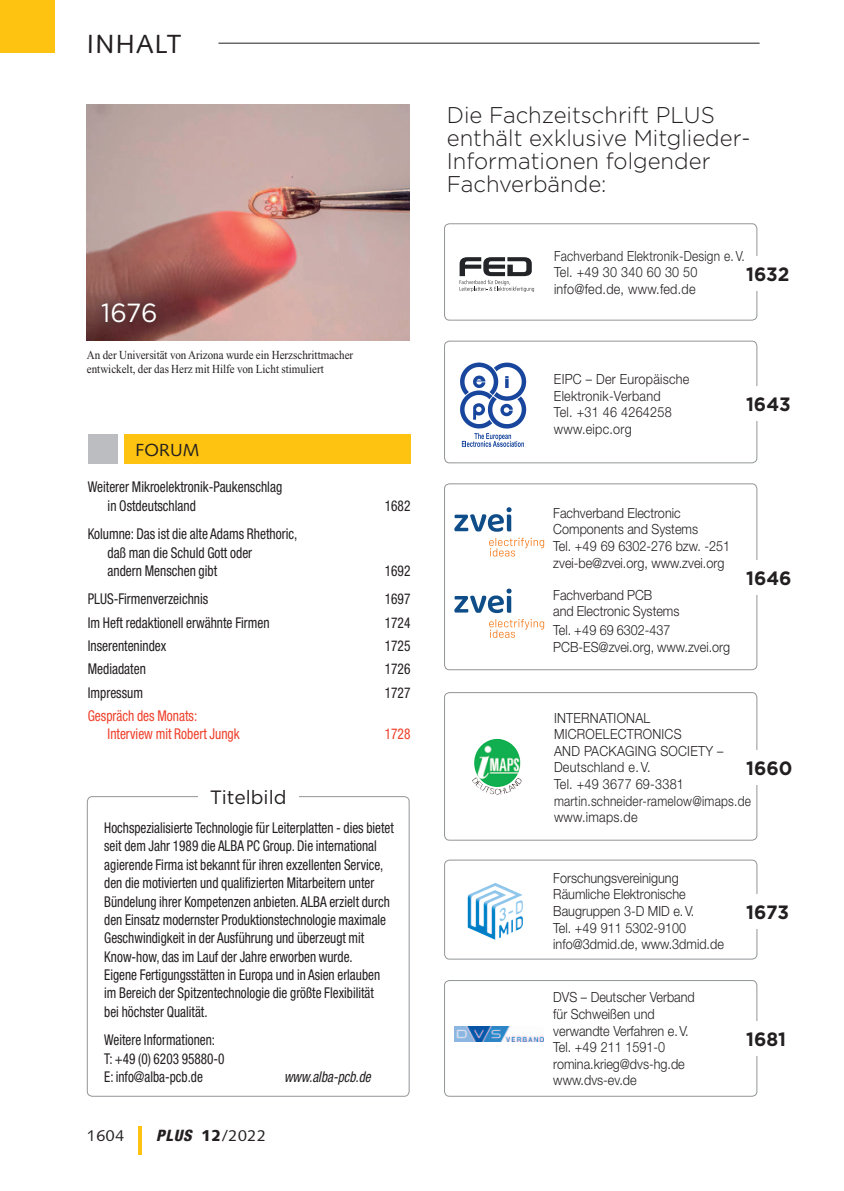
<style>
.page{position:relative;width:844px;height:1191px;background:#fff}
.page>*{position:absolute;margin:0;border:0;box-sizing:border-box;transform-origin:0 0}
.t1{font:26.25px "Syntax";letter-spacing:.05em;color:#231f20}
.t2{font:26.25px "Gotham";color:#fff}
.t3{font:300 22.75px/22.8px "Gotham";color:#231f20}
.t4{font:700 19.25px "Gotham";color:#231f20}
.t5{font:19.25px "Gotham";color:#231f20}
.t6{font:17.5px "Syntax";letter-spacing:.01em;color:#231f20}
.t7{font:15.75px "Syntax";letter-spacing:.05em;color:#231f20}
.t8{font:condensed 14.88px/18.4px "Helvetica Neue";color:#231f20;scale:.89 1}
.t9{font:condensed 14.88px/18.4px "Helvetica Neue";color:#231f20;scale:.9 1}
.t10{font:condensed 14.88px/18.4px "Helvetica Neue";color:#ee3f2a;scale:.9 1}
.t11{font:italic condensed 14.88px "Helvetica Neue";color:#231f20;scale:.89 1}
.t12{font:300 14px/16.6px "Helvetica Neue";color:#231f20;scale:.9 1}
.t13{font:300 14px/16.6px "Helvetica Neue";letter-spacing:.02em;color:#231f20;scale:.9 1}
.t14{font:300 14px/16.6px "Helvetica Neue";letter-spacing:.02em;color:#231f20;scale:.85 1}
.t15{font:12.25px/14px "Times New Roman";color:#231f20;scale:.9 1}
.s1{font-family:"Helvetica Neue";font-weight:800;font-style:italic;font-stretch:condensed}
.s2{font-weight:900}
</style>
<div class="page">
<hr style="left:139px;top:1126px;width:3px;height:29px;background:#fdc310">
<div style="left:0;top:0;width:55px;height:53px;background:#fdc310"></div>
<hr style="left:218px;top:43px;width:541px;height:1px;background:#231f20">
<div style="left:444px;top:692px;width:313px;height:148px;border:1px solid #929596;border-radius:5px"></div>
<img style="left:474px;top:739px;width:22px;height:25px">
<div style="left:736px;top:750px;width:69px;height:35px;background:#fff"></div>
<div style="left:444px;top:980px;width:313px;height:116px;border:1px solid #929596;border-radius:5px"></div>
<img style="left:454px;top:1026px;width:89px;height:15px">
<div style="left:736px;top:1020px;width:69px;height:35px;background:#fff"></div>
<div style="left:444px;top:859px;width:313px;height:100px;border:1px solid #929596;border-radius:5px"></div>
<svg style="left:484px;top:883px;width:11px;height:5px"></svg>
<div style="left:736px;top:893px;width:69px;height:35px;background:#fff"></div>
<div style="left:444px;top:223px;width:313px;height:97px;border:1px solid #929596;border-radius:5px"></div>
<svg style="left:459px;top:257px;width:75px;height:35px"></svg>
<div style="left:736px;top:256px;width:69px;height:35px;background:#fff"></div>
<div style="left:444px;top:483px;width:313px;height:187px;border:1px solid #929596;border-radius:5px"></div>
<svg style="left:454px;top:507px;width:57px;height:25px"></svg>
<svg style="left:489px;top:538px;width:55px;height:18px"></svg>
<div style="left:736px;top:560px;width:69px;height:35px;background:#fff"></div>
<div style="left:124px;top:434px;width:286px;height:30px;background:#fdc310"></div>
<div style="left:88px;top:434px;width:29px;height:30px;background:#bcbdc0"></div>
<div style="left:444px;top:341px;width:313px;height:122px;border:1px solid #929596;border-radius:5px"></div>
<div style="left:736px;top:386px;width:69px;height:35px;background:#fff"></div>
<svg style="left:460px;top:362px;width:66px;height:85px"></svg>
<img style="left:87px;top:104px;width:322px;height:237px">
<div style="left:92px;top:293px;width:75px;height:41px;background:#231f20;opacity:.75"></div>
<svg style="left:454px;top:588px;width:57px;height:25px"></svg>
<svg style="left:489px;top:619px;width:55px;height:19px"></svg>
<div style="left:87px;top:796px;width:322px;height:300px;border:1px solid #939598;border-radius:5px"></div>
<div style="left:198px;top:788px;width:100px;height:16px;background:#fff"></div>
<h1 class="t1" style="left:87px;top:28px;width:96px">INHALT</h1>
<h1 class="t2" style="left:101px;top:298px;width:58px">1676</h1>
<p class="t15" style="left:87px;top:348px;width:297px">An der Universität von Arizona wurde ein Herzschrittmacher entwickelt, der das Herz mit Hilfe von Licht stimuliert</p>
<p class="t6" style="left:135px;top:439px;width:65px">FORUM</p>
<p class="t9" style="left:108px;top:478px;width:195px;text-indent:-20px">Weiterer Mikroelektronik-Paukenschlag in Ostdeutschland</p>
<p class="t9" style="left:108px;top:524px;width:212px;text-indent:-20px">Kolumne: Das ist die alte Adams Rhethoric, daß man die Schuld Gott oder<br>andern Menschen gibt</p>
<p class="t9" style="left:384px;top:496px;width:30px">1682</p>
<p class="t9" style="left:384px;top:561px;width:30px">1692</p>
<p class="t9" style="left:88px;top:589px;width:135px">PLUS-Firmenverzeichnis</p>
<p class="t9" style="left:384px;top:589px;width:30px">1697</p>
<p class="t9" style="left:88px;top:613px;width:203px">Im Heft redaktionell erwähnte Firmen</p>
<p class="t9" style="left:384px;top:613px;width:30px">1724</p>
<p class="t9" style="left:88px;top:636px;width:89px">Inserentenindex</p>
<p class="t9" style="left:384px;top:636px;width:30px">1725</p>
<p class="t9" style="left:88px;top:659px;width:66px">Mediadaten</p>
<p class="t9" style="left:384px;top:659px;width:30px">1726</p>
<p class="t9" style="left:88px;top:683px;width:63px">Impressum</p>
<p class="t9" style="left:384px;top:683px;width:30px">1727</p>
<p class="t10" style="left:108px;top:706px;width:148px;text-indent:-20px">Gespräch des Monats:<br>Interview mit Robert Jungk</p>
<p class="t10" style="left:384px;top:724px;width:30px">1728</p>
<p class="t5" style="left:210px;top:786px;width:78px">Titelbild</p>
<p class="t8" style="left:104px;top:818px;width:327px">Hochspezialisierte Technologie für Leiterplatten - dies bietet seit dem Jahr 1989 die ALBA PC Group. Die international agierende Firma ist bekannt für ihren exzellenten Service, den die motivierten und qualifizierten Mitarbeitern unter Bündelung ihrer Kompetenzen anbieten. ALBA erzielt durch den Einsatz modernster Produktionstechnologie maximale Geschwindigkeit in der Ausführung und überzeugt mit Know-how, das im Lauf der Jahre erworben wurde.<br>Eigene Fertigungsstätten in Europa und in Asien erlauben im Bereich der Spitzentechnologie die größte Flexibilität<br>bei höchster Qualität.</p>
<p class="t8" style="left:104px;top:1030px;width:137px">Weitere Informationen:<br>T: +49 (0) 6203 95880-0<br>E: info@alba-pcb.de</p>
<p class="t11" style="left:284px;top:1068px;width:99px">www.alba-pcb.de</p>
<p class="t7" style="left:87px;top:1126px;width:39px">1604</p>
<p class="t7" style="left:156px;top:1126px;width:111px"><span class="s1">PLUS</span> <span class="s2">12</span>/2022</p>
<h2 class="t3" style="left:446px;top:103px;width:305px">Die Fachzeitschrift PLUS enthält exklusive Mitglieder-<br>Informationen folgender<br>Fachverbände:</h2>
<p class="t14" style="left:554px;top:247px;width:226px">Fachverband Elektronik-Design e. V.<br>Tel. +49 30 340 60 30 50 info@fed.de, www.fed.de</p>
<p class="t4" style="left:746px;top:263px;width:45px">1632</p>
<p class="t13" style="left:554px;top:370px;width:152px">EIPC – Der Europäische<br>Elektronik-Verband<br>Tel. +31 46 4264258 www.eipc.org</p>
<p class="t4" style="left:745px;top:393px;width:46px">1643</p>
<p class="t12" style="left:553px;top:504px;width:198px">Fachverband Electronic<br>Components and Systems<br>Tel. +49 69 6302-276 bzw. -251 zvei-be@zvei.org, www.zvei.org</p>
<p class="t12" style="left:553px;top:586px;width:142px">Fachverband PC B<br>and Electronic Systems</p>
<p class="t12" style="left:553px;top:622px;width:198px">Tel. +49 69 6302-437<br>PCB-ES@zvei.org, www.zvei.org</p>
<p class="t4" style="left:746px;top:567px;width:47px">1646</p>
<p class="t13" style="left:554px;top:709px;width:220px">International<br>Microelectronics<br>and packaging society –<br>Deutschland e. V.<br>Tel. +49 3677 69-3381 martin.schneider-ramelow@imaps.de www.imaps.de</p>
<p class="t4" style="left:746px;top:757px;width:48px">1660</p>
<p class="t12" style="left:553px;top:869px;width:191px">Forschungsvereinigung<br>Räumliche Elektronische<br>Baugruppen 3-D MID e.V.<br>Tel. +49 911 5302-9100 info@3dmid.de, www.3dmid.de</p>
<p class="t12" style="left:553px;top:988px;width:159px">DVS – Deutscher Verband für Schweißen und verwandte Verfahren e.V.<br>Tel. +49 211 1591-0 romina.krieg@dvs-hg.de www.dvs-ev.de</p>
<p class="t4" style="left:746px;top:901px;width:44px">1673</p>
<p class="t4" style="left:746px;top:1028px;width:41px">1681</p>
</div>
